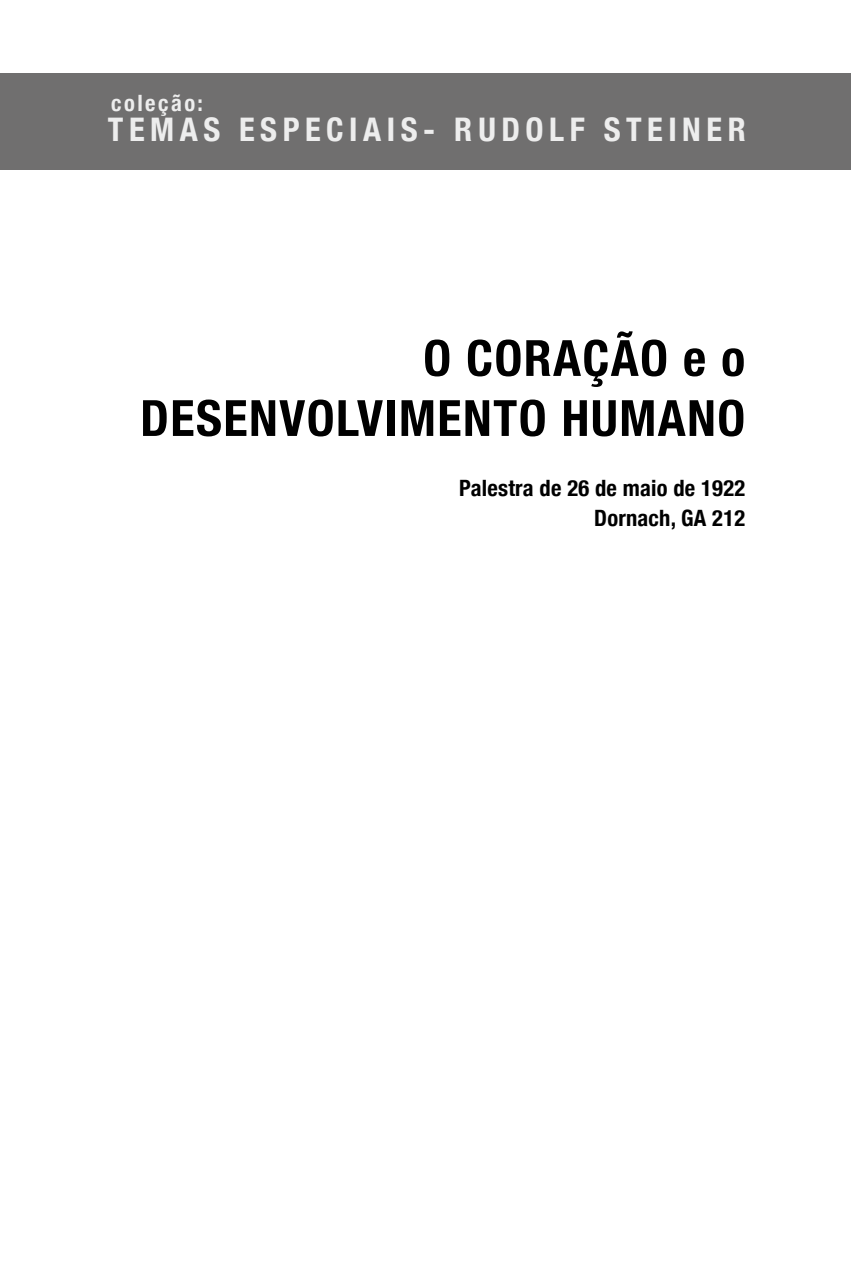
<style>
.page{position:relative;width:851px;height:1276px;background:#fff}
.page>*{position:absolute;margin:0;border:0;box-sizing:border-box;transform-origin:0 0}
.t1{font:700 condensed 50px/60px "Helvetica Neue";letter-spacing:.03em;color:#000;text-align:right}
.t2{font:700 condensed 32.5px "Helvetica Neue";letter-spacing:.17em;color:#ededed}
.t3{font:700 condensed 22.5px/30px "Helvetica Neue";letter-spacing:.01em;color:#000;text-align:right}
.t4{font:700 condensed 22.5px "Helvetica Neue";letter-spacing:.11em;color:#ededed}
</style>
<div class="page">
<div style="left:0;top:73px;width:850px;height:97px;background:#706f6f"></div>
<p class="t4" style="left:111px;top:85px;width:93px">coleção:</p>
<h2 class="t2" style="left:108px;top:103px;width:639px">TEMAS ESPECIAIS- RUDOLF STEINER</h2>
<h1 class="t1" style="left:140px;top:325px;width:606px">O CORAÇÃO e o<br>DESENVOLVIMENTO HUMANO</h1>
<p class="t3" style="left:459px;top:471px;width:287px">Palestra de 26 de maio de 1922<br>Dornach, GA 212</p>
</div>
